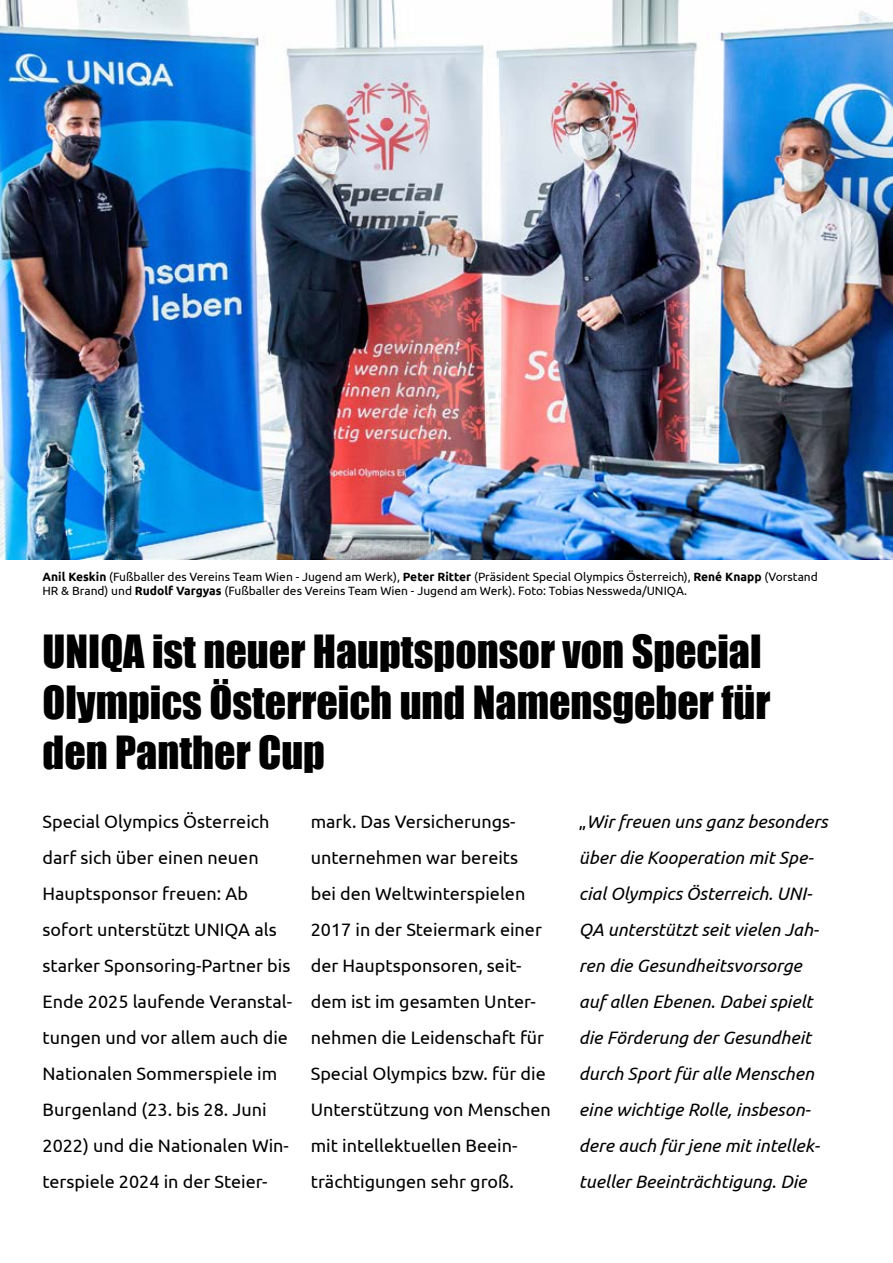
<style>
.page{position:relative;width:893px;height:1263px;background:#fff}
.page>*{position:absolute;margin:0;border:0;box-sizing:border-box;transform-origin:0 0}
.t1{font:42px/50.4px "Impact";color:#000}
.t2{font:18px/36px "Ubuntu";color:#000}
.t3{font:italic 18px/36px "Ubuntu";color:#000}
.t4{font:12px/14.4px "Ubuntu";color:#000}
.s1{font-weight:700}
.s2{font-style:normal}
</style>
<div class="page">
<img style="left:0;top:0;width:893px;height:560px">
<svg style="left:94px;top:51px;width:27px;height:27px"></svg>
<p class="t4" style="left:43px;top:569px;width:777px"><span class="s1">Anil Keskin</span> (Fußballer des Vereins Team Wien - Jugend am Werk), <span class="s1">Peter Ritter</span> (Präsident Special Olympics Österreich), <span class="s1">René Knapp</span> (Vorstand<br>HR &amp; Brand) und <span class="s1">Rudolf Vargyas</span> (Fußballer des Vereins Team Wien - Jugend am Werk). Foto: Tobias Nessweda/UNIQA.</p>
<h1 class="t1" style="left:43px;top:625px;width:729px">UNIQA ist neuer Hauptsponsor von Special<br>Olympics Österreich und Namensgeber für den Panther Cup</h1>
<p class="t2" style="left:43px;top:803px;width:251px">Special Olympics Österreich darf sich über einen neuen<br>Hauptsponsor freuen: Ab sofort unterstützt UNIQA als starker Sponsoring-Partner bis<br>Ende 2025 laufende Veranstal&shy;tungen und vor allem auch die<br>Nationalen Sommerspiele im<br>Burgenland (23. bis 28. Juni<br>2022) und die Nationalen Win&shy;terspiele 2024 in der Steier-</p>
<p class="t2" style="left:311px;top:803px;width:242px">mark. Das Versicherungs&shy;unternehmen war bereits<br>bei den Weltwinterspielen<br>2017 in der Steiermark einer der Hauptsponsoren, seit&shy;dem ist im gesamten Unter&shy;nehmen die Leidenschaft für<br>Special Olympics bzw. für die<br>Unterstützung von Menschen mit intellektuellen Beein&shy;trächtigungen sehr groß.</p>
<p class="t3" style="left:579px;top:803px;width:250px"><span class="s2">„</span>Wir freuen uns ganz besonders über die Kooperation mit Spe&shy;cial Olympics Österreich. UNI-<br>QA unterstützt seit vielen Jah&shy;ren die Gesundheitsvorsorge auf allen Ebenen. Dabei spielt die Förderung der Gesundheit durch Sport für alle Menschen eine wichtige Rolle, insbeson&shy;dere auch für jene mit intellek&shy;tueller Beeinträchtigung. Die</p>
</div>
